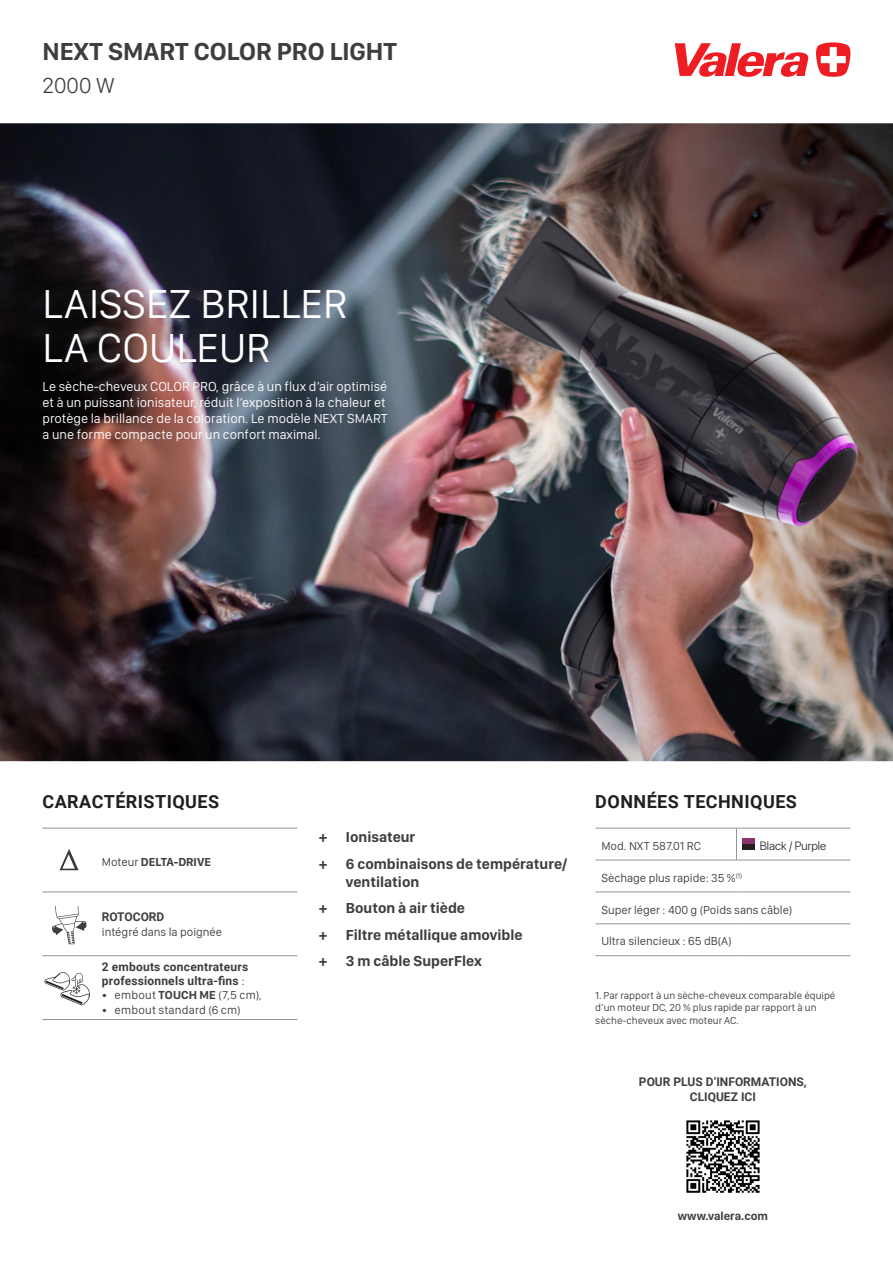
<style>
.page{position:relative;width:893px;height:1263px;background:#fff}
.page>*{position:absolute;margin:0;border:0;box-sizing:border-box;transform-origin:0 0}
.t1{font:42px/43.8px "SF Compact Display";color:#fff}
.t2{font:700 25.5px "SF Compact Display";color:#3e3e3f}
.t3{font:300 22.5px "SF Compact Display";color:#3e3e3f}
.Heading_1_-_left{font:700 18px "Roboto";letter-spacing:.025em;color:#231f20}
.t4{font:700 15px/18px "SF Compact Display";color:#3e3e3f}
.Body_text_1_-_left{font:13.5px/16.2px "SF Compact Display";color:#fff}
.Body_text_1_-_left-2{font:12px "SF Compact Display";color:#3e3e3f}
.Body_text_1_-_left-3{font:700 12px/14.4px "Roboto";letter-spacing:.01em;color:#3e3e3f}
.Body_text_1_-_left-4{font:12px "SF Compact Display";letter-spacing:.02em;color:#3e3e3f}
.Body_text_1_-_left-5{font:700 12px "SF Compact Display";color:#3e3e3f}
.Small_Body_Text_left{font:300 12px "SF Pro Display";color:#231f20}
.Body_text_1_-_left-6{font:10.5px/12.6px "SF Compact Display";color:#3e3e3f}
.s1{font-weight:400}
.s2{font-family:"SF Compact Display";font-weight:400}
.s3{font-weight:700}
</style>
<div class="page">
<img style="left:0;top:123px;width:893px;height:638px">
<svg style="left:675px;top:43px;width:133px;height:34px"></svg>
<svg style="left:816px;top:42px;width:35px;height:35px"></svg>
<hr style="left:42px;top:828px;width:255px;height:1px;background:#939598">
<hr style="left:42px;top:892px;width:255px;height:1px;background:#939598">
<hr style="left:42px;top:955px;width:255px;height:1px;background:#939598">
<hr style="left:42px;top:1019px;width:255px;height:1px;background:#939598">
<svg style="left:45px;top:972px;width:45px;height:33px"></svg>
<svg style="left:52px;top:906px;width:34px;height:38px"></svg>
<hr style="left:595px;top:828px;width:141px;height:1px;background:#939598">
<hr style="left:736px;top:828px;width:114px;height:1px;background:#939598">
<hr style="left:736px;top:828px;width:1px;height:32px;background:#939598">
<hr style="left:595px;top:860px;width:141px;height:1px;background:#939598">
<hr style="left:736px;top:860px;width:114px;height:1px;background:#939598">
<hr style="left:595px;top:892px;width:141px;height:1px;background:#939598">
<hr style="left:736px;top:892px;width:114px;height:1px;background:#939598">
<hr style="left:595px;top:923px;width:141px;height:1px;background:#939598">
<hr style="left:736px;top:923px;width:114px;height:1px;background:#939598">
<hr style="left:595px;top:955px;width:141px;height:1px;background:#939598">
<hr style="left:736px;top:955px;width:114px;height:1px;background:#939598">
<div style="left:742px;top:838px;width:13px;height:12px;background:#231f20"></div>
<div style="left:742px;top:838px;width:13px;height:6px;background:#89336a"></div>
<img style="left:686px;top:1120px;width:74px;height:73px">
<svg style="left:60px;top:849px;width:18px;height:21px"></svg>
<p class="t2" style="left:43px;top:36px;width:356px">NEXT SMART COLOR PRO LIGHT</p>
<p class="t3" style="left:42px;top:72px;width:74px">2000 W</p>
<p class="t1" style="left:43px;top:285px;width:307px">LAISSEZ BRILLER<br>LA COULEUR</p>
<p class="Body_text_1_-_left" style="left:43px;top:379px;width:347px">Le sèche-cheveux COLOR PRO, grâce à un flux d’air optimisé et à un puissant ionisateur, réduit l’exposition à la chaleur et protège la brillance de la coloration. Le modèle NEXT SMART a une forme compacte pour un confort maximal.</p>
<p class="Heading_1_-_left" style="left:43px;top:788px;width:178px">CARACTÉRISTIQUES</p>
<p class="Body_text_1_-_left-5" style="left:102px;top:854px;width:111px"><span class="s1">Moteur</span> DELTA-DRIVE</p>
<p class="Body_text_1_-_left-3" style="left:102px;top:909px;width:64px">ROTOCORD</p>
<p class="Body_text_1_-_left-2" style="left:102px;top:924px;width:122px">intégré dans la poignée</p>
<p class="Body_text_1_-_left-3" style="left:102px;top:958px;width:148px">2 embouts concentrateurs professionnels ultra-fins <span class="s2">:</span></p>
<p class="Body_text_1_-_left-4" style="left:102px;top:988px;width:161px">• embout <span class="s3">TOUCH ME</span> (7,5 cm),</p>
<p class="Body_text_1_-_left-4" style="left:102px;top:1002px;width:140px">• embout standard (6 cm)</p>
<p class="t4" style="left:319px;top:829px;width:98px">+ Ionisateur</p>
<p class="t4" style="left:346px;top:856px;width:223px;text-indent:-27px">+ 6 combinaisons de température/ ventilation</p>
<p class="t4" style="left:319px;top:900px;width:148px">+ Bouton à air tiède</p>
<p class="t4" style="left:319px;top:927px;width:205px">+ Filtre métallique amovible</p>
<p class="t4" style="left:319px;top:953px;width:165px">+ 3 m câble SuperFlex</p>
<p class="Heading_1_-_left" style="left:595px;top:789px;width:203px">DONNÉES TECHNIQUES</p>
<p class="Body_text_1_-_left-2" style="left:601px;top:838px;width:101px">Mod. NXT 587.01 RC</p>
<p class="Small_Body_Text_left" style="left:760px;top:839px;width:68px">Black / Purple</p>
<p class="Body_text_1_-_left-2" style="left:601px;top:870px;width:142px">Sèchage plus rapide: 35 %<sup>(1)</sup></p>
<p class="Body_text_1_-_left-2" style="left:601px;top:902px;width:193px">Super léger : 400 g (Poids sans câble)</p>
<p class="Body_text_1_-_left-2" style="left:601px;top:934px;width:132px">Ultra silencieux : 65 dB(A)</p>
<p class="Body_text_1_-_left-6" style="left:595px;top:990px;width:242px">1. Par rapport à un sèche-cheveux comparable équipé d’un moteur DC, 20 % plus rapide par rapport à un sèche-cheveux avec moteur AC.</p>
<p class="Body_text_1_-_left-3" style="left:639px;top:1074px;width:169px">POUR PLUS D’INFORMATIONS,</p>
<p class="Body_text_1_-_left-3" style="left:690px;top:1089px;width:67px">CLIQUEZ ICI</p>
<p class="Body_text_1_-_left-5" style="left:678px;top:1209px;width:92px">www.valera.com</p>
</div>
